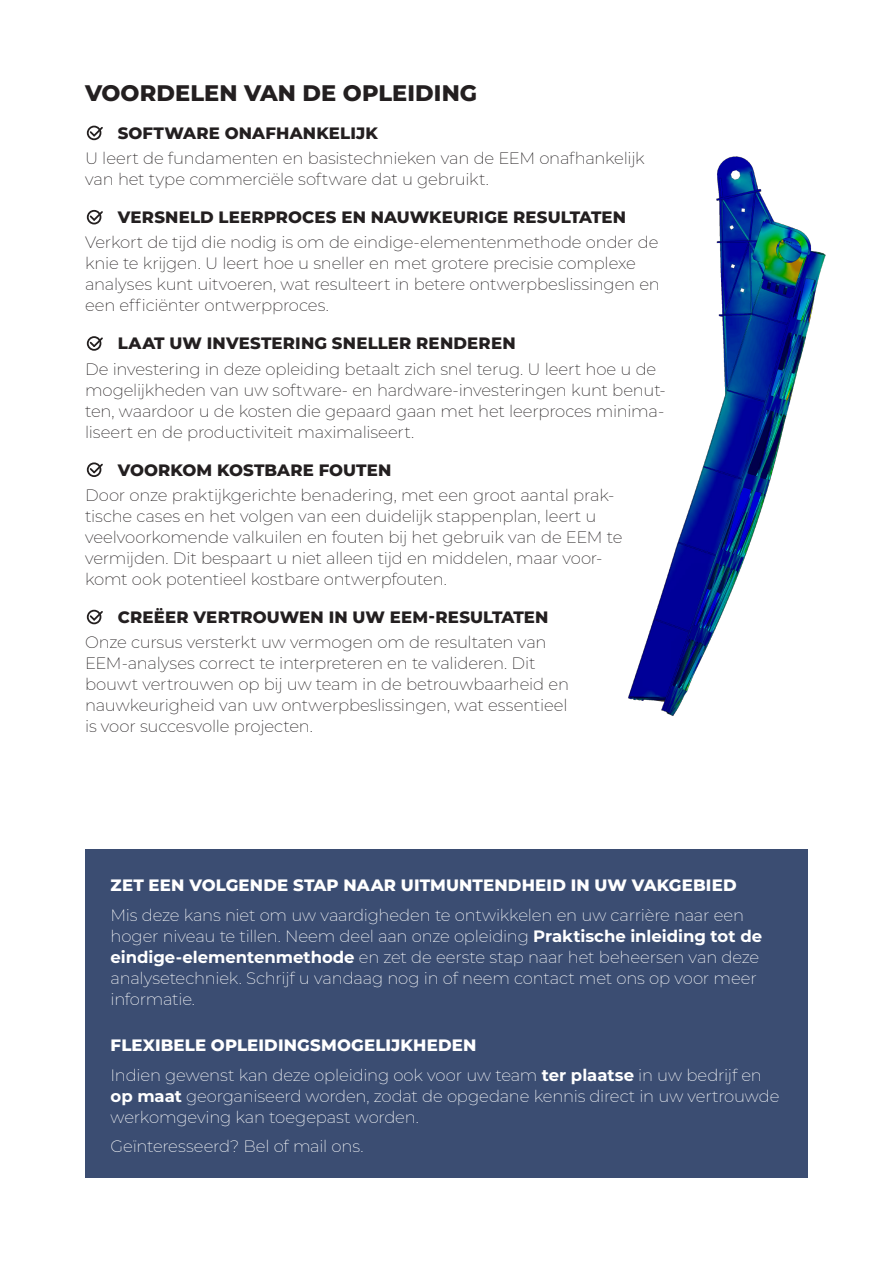
<style>
.page{position:relative;width:893px;height:1263px;background:#fff}
.page>*{position:absolute;margin:0;border:0;box-sizing:border-box;transform-origin:0 0}
._03__TITLE_1_-_NEXT_PAGE{font:800 22.5px "Montserrat";letter-spacing:.005em;color:#231f20}
._01__BODY_TEXT_-_1_COLUMN{font:200 16.5px/21px "Montserrat";letter-spacing:-.015em;color:#231f20}
._01__BODY_TEXT_-_WHITE{font:200 16.5px/21px "Montserrat";letter-spacing:-.015em;color:#fff}
._05__TITLE_2{font:800 16.5px "Montserrat";letter-spacing:.01em;color:#231f20}
._02__BLOCK_TITLE_-_WHITE{font:800 16.5px "Montserrat";letter-spacing:.01em;color:#fff}
.s1{font-weight:700}
</style>
<div class="page">
<div style="left:85px;top:850px;width:723px;height:328px;background:#3b4d72"></div>
<div style="left:87px;top:126px;width:14px;height:14px;border:2px solid #231f1f;border-radius:50%"></div>
<svg style="left:88px;top:125px;width:15px;height:13px"></svg>
<div style="left:87px;top:210px;width:14px;height:14px;border:2px solid #231f1f;border-radius:50%"></div>
<svg style="left:88px;top:209px;width:15px;height:13px"></svg>
<div style="left:87px;top:336px;width:14px;height:15px;border:2px solid #231f1f;border-radius:50%"></div>
<svg style="left:88px;top:336px;width:15px;height:13px"></svg>
<div style="left:87px;top:462px;width:14px;height:15px;border:2px solid #231f1f;border-radius:50%"></div>
<svg style="left:88px;top:462px;width:15px;height:13px"></svg>
<div style="left:87px;top:610px;width:14px;height:14px;border:2px solid #231f1f;border-radius:50%"></div>
<svg style="left:88px;top:609px;width:15px;height:13px"></svg>
<img style="left:628px;top:156px;width:198px;height:560px">
<p class="_03__TITLE_1_-_NEXT_PAGE" style="left:85px;top:76px;width:394px">VOORDELEN VAN DE OPLEIDING</p>
<p class="_05__TITLE_2" style="left:118px;top:121px;width:262px">SOFTWARE ONAFHANKELIJK</p>
<p class="_01__BODY_TEXT_-_1_COLUMN" style="left:85px;top:147px;width:561px">U leert de fundamenten en basistechnieken van de EEM onafhankelijk van het type commerciële software dat u gebruikt.</p>
<p class="_05__TITLE_2" style="left:118px;top:205px;width:510px">VERSNELD LEERPROCES EN NAUWKEURIGE RESULTATEN</p>
<p class="_01__BODY_TEXT_-_1_COLUMN" style="left:85px;top:231px;width:576px">Verkort de tijd die nodig is om de eindige-elementenmethode onder de knie te krijgen. U leert hoe u sneller en met grotere precisie complexe analyses kunt uitvoeren, wat resulteert in betere ontwerpbeslissingen en een efficiënter ontwerpproces.</p>
<p class="_05__TITLE_2" style="left:118px;top:331px;width:399px">LAAT UW INVESTERING SNELLER RENDEREN</p>
<p class="_01__BODY_TEXT_-_1_COLUMN" style="left:85px;top:358px;width:582px">De investering in deze opleiding betaalt zich snel terug. U leert hoe u de mogelijkheden van uw software- en hardware-investeringen kunt benut&shy;ten, waardoor u de kosten die gepaard gaan met het leerproces minima&shy;liseert en de productiviteit maximaliseert.</p>
<p class="_05__TITLE_2" style="left:118px;top:458px;width:275px">VOORKOM KOSTBARE FOUTEN</p>
<p class="_01__BODY_TEXT_-_1_COLUMN" style="left:85px;top:484px;width:539px">Door onze praktijkgerichte benadering, met een groot aantal prak&shy;tische cases en het volgen van een duidelijk stappenplan, leert u veelvoorkomende valkuilen en fouten bij het gebruik van de EEM te vermijden. Dit bespaart u niet alleen tijd en middelen, maar voor&shy;komt ook potentieel kostbare ontwerpfouten.</p>
<p class="_05__TITLE_2" style="left:118px;top:605px;width:432px">CREËER VERTROUWEN IN UW EEM-RESULTATEN</p>
<p class="_01__BODY_TEXT_-_1_COLUMN" style="left:85px;top:631px;width:486px">Onze cursus versterkt uw vermogen om de resultaten van EEM-analyses correct te interpreteren en te valideren. Dit bouwt vertrouwen op bij uw team in de betrouwbaarheid en nauwkeurigheid van uw ontwerpbeslissingen, wat essentieel is voor succesvolle projecten.</p>
<p class="_02__BLOCK_TITLE_-_WHITE" style="left:111px;top:873px;width:628px">ZET EEN VOLGENDE STAP NAAR UITMUNTENDHEID IN UW VAKGEBIED</p>
<p class="_01__BODY_TEXT_-_WHITE" style="left:111px;top:904px;width:653px">Mis deze kans niet om uw vaardigheden te ontwikkelen en uw carrière naar een hoger niveau te tillen. Neem deel aan onze opleiding <span class="s1">Praktische inleiding tot de eindige-elementenmethode</span> en zet de eerste stap naar het beheersen van deze analysetechniek. Schrijf u vandaag nog in of neem contact met ons op voor meer informatie.</p>
<p class="_02__BLOCK_TITLE_-_WHITE" style="left:111px;top:1033px;width:367px">FLEXIBELE OPLEIDINGSMOGELIJKHEDEN</p>
<p class="_01__BODY_TEXT_-_WHITE" style="left:111px;top:1064px;width:670px">Indien gewenst kan deze opleiding ook voor uw team <span class="s1">ter plaatse</span> in uw bedrijf en <span class="s1">op maat</span> georganiseerd worden, zodat de opgedane kennis direct in uw vertrouwde werkomgeving kan toegepast worden.</p>
<p class="_01__BODY_TEXT_-_WHITE" style="left:111px;top:1135px;width:255px">Geïnteresseerd? Bel of mail ons.</p>
</div>
